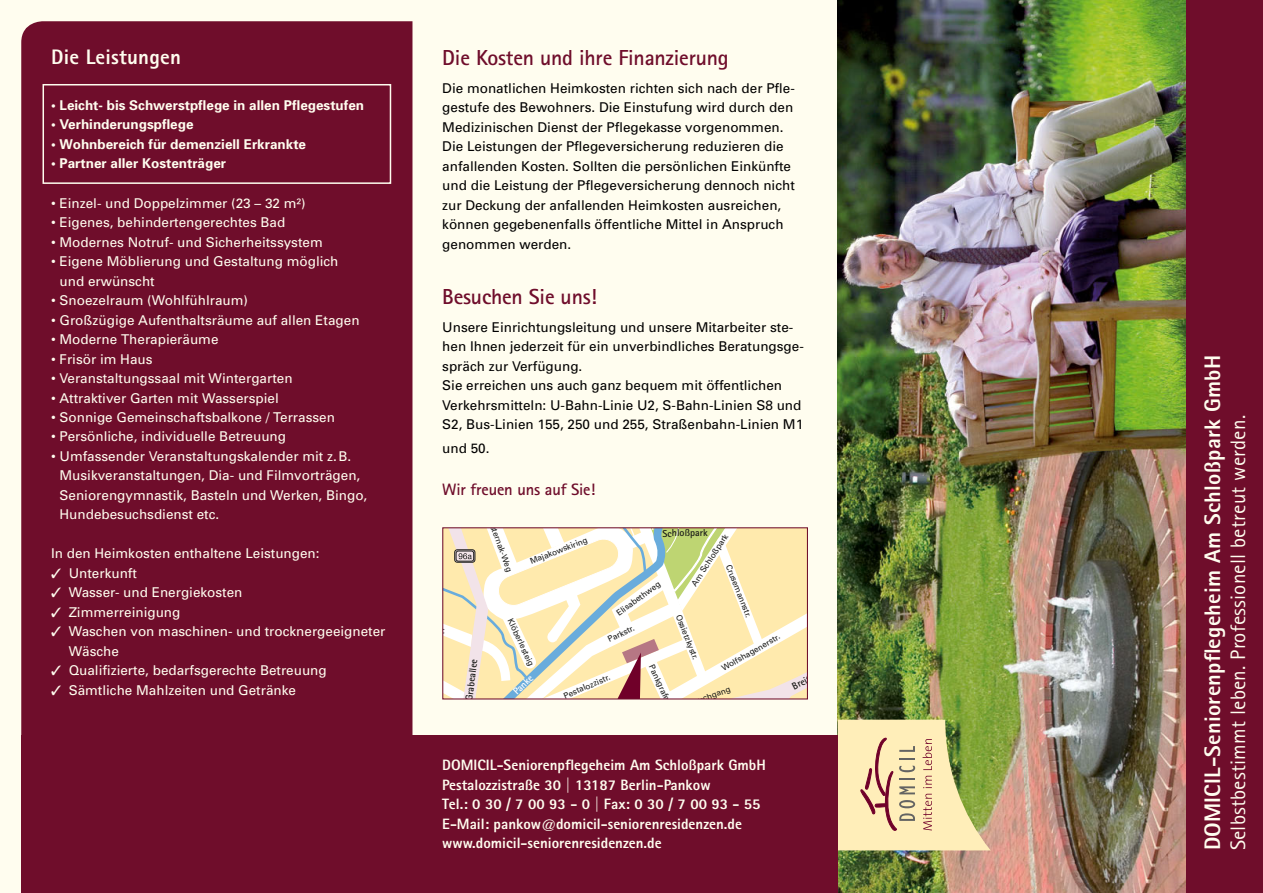
<style>
.page{position:relative;width:1263px;height:893px;background:#fffdef}
.page>*{position:absolute;margin:0;border:0;box-sizing:border-box;transform-origin:0 0}
.t1{font:800 22.5px "AT Rotis Sans Serif";letter-spacing:.01em;color:#fffdef}
.t2{font:700 21.75px "AT Rotis Sans Serif";letter-spacing:-.01em;color:#6f0d2b}
.t3{font:21px "AT Rotis Sans Serif";letter-spacing:.01em;color:#fffdef}
.t4{font:800 21px "AT Rotis Sans Serif";letter-spacing:.01em;color:#fffdef}
.t5{font:700 16.5px "AT Rotis Sans Serif";letter-spacing:-.01em;color:#6f0d2b}
.t6{font:800 15px/19.5px "AT Rotis Sans Serif";color:#fffdef}
.t7{font:13.5px/19.5px "Univers";color:#fffdef}
.t8{font:13.5px/19.5px "Univers";color:#000}
.t9{font:700 13.5px "Univers";color:#fffdef}
.t10{font:700 10.05px "Rotis Sans Serif";letter-spacing:-.005em;color:#1a1a18}
.t11{font:700 10.05px "Rotis Sans Serif";color:#fff}
.t12{font:8.25px "Univers";color:#1a1a18}
</style>
<div class="page">
<img style="left:838px;top:0;width:348px;height:893px">
<svg style="left:838px;top:720px;width:153px;height:130px;background:#dcd198"></svg>
<div style="left:21px;top:21px;width:391px;height:715px;background:#6f0d2b"></div>
<div style="left:21px;top:736px;width:817px;height:157px;background:#6f0d2b"></div>
<div style="left:43px;top:84px;width:348px;height:100px;border:2px solid #fffdef"></div>
<div style="left:1186px;top:0;width:77px;height:893px;background:#6f0d2b"></div>
<svg style="left:442px;top:528px;width:365px;height:171px"></svg>
<h3 class="t4" style="left:51px;top:50px;width:131px">Die Leistungen</h3>
<p class="t9" style="left:51px;top:100px;width:315px">• Leicht- bis Schwerstpflege in allen Pflegestufen</p>
<p class="t9" style="left:51px;top:120px;width:144px">• Verhinderungspflege</p>
<p class="t9" style="left:51px;top:139px;width:257px">• Wohnbereich für demenziell Erkrankte</p>
<p class="t9" style="left:51px;top:159px;width:177px">• Partner aller Kostenträger</p>
<p class="t7" style="left:51px;top:194px;width:256px">• Einzel- und Doppelzimmer (23 – 32 m²)</p>
<p class="t7" style="left:51px;top:214px;width:236px">• Eigenes, behindertengerechtes Bad</p>
<p class="t7" style="left:51px;top:233px;width:273px">• Modernes Notruf- und Sicherheitssystem</p>
<p class="t7" style="left:60px;top:253px;width:281px;text-indent:-8px">• Eigene Möblierung und Gestaltung möglich und erwünscht</p>
<p class="t7" style="left:51px;top:292px;width:198px">• Snoezelraum (Wohlfühlraum)</p>
<p class="t7" style="left:51px;top:311px;width:310px">• Großzügige Aufenthaltsräume auf allen Etagen</p>
<p class="t7" style="left:51px;top:331px;width:169px">• Moderne Therapieräume</p>
<p class="t7" style="left:51px;top:350px;width:103px">• Frisör im Haus</p>
<p class="t7" style="left:51px;top:370px;width:243px">• Veranstaltungssaal mit Wintergarten</p>
<p class="t7" style="left:51px;top:389px;width:229px">• Attraktiver Garten mit Wasserspiel</p>
<p class="t7" style="left:51px;top:409px;width:285px">• Sonnige Gemeinschaftsbalkone / Terrassen</p>
<p class="t7" style="left:51px;top:428px;width:237px">• Persönliche, individuelle Betreuung</p>
<p class="t7" style="left:60px;top:448px;width:309px;text-indent:-8px">• Umfassender Veranstaltungskalender mit z. B.<br>Musikveranstaltungen, Dia- und Filmvorträgen, Seniorengymnastik, Basteln und Werken, Bingo, Hundebesuchsdienst etc.</p>
<p class="t7" style="left:51px;top:545px;width:270px">In den Heimkosten enthaltene Leistungen:</p>
<p class="t7" style="left:51px;top:565px;width:87px">✓ Unterkunft</p>
<p class="t7" style="left:51px;top:584px;width:193px">✓ Wasser- und Energiekosten</p>
<p class="t7" style="left:51px;top:604px;width:131px">✓ Zimmerreinigung</p>
<p class="t7" style="left:69px;top:623px;width:318px;text-indent:-18px">✓ Waschen von maschinen- und trocknergeeigneter<br>Wäsche</p>
<p class="t7" style="left:51px;top:662px;width:277px">✓ Qualifizierte, bedarfsgerechte Betreuung</p>
<p class="t7" style="left:51px;top:682px;width:246px">✓ Sämtliche Mahlzeiten und Getränke</p>
<h2 class="t2" style="left:442px;top:50px;width:288px">Die Kosten und ihre Finanzierung</h2>
<p class="t8" style="left:442px;top:80px;width:354px">Die monatlichen Heimkosten richten sich nach der Pfle&shy;gestufe des Bewohners. Die Einstufung wird durch den Medizinischen Dienst der Pflegekasse vorgenommen.<br>Die Leistungen der Pflegeversicherung reduzieren die anfallenden Kosten. Sollten die persönlichen Einkünfte und die Leistung der Pflegeversicherung dennoch nicht zur Deckung der anfallenden Heimkosten ausreichen, können gegebenenfalls öffentliche Mittel in Anspruch genommen werden.</p>
<h2 class="t2" style="left:442px;top:289px;width:156px">Besuchen Sie uns!</h2>
<p class="t8" style="left:442px;top:318px;width:363px">Unsere Einrichtungsleitung und unsere Mitarbeiter ste&shy;hen Ihnen jederzeit für ein unverbindliches Beratungsge&shy;spräch zur Verfügung.<br>Sie erreichen uns auch ganz bequem mit öffentlichen Verkehrsmitteln: U-Bahn-Linie U2, S-Bahn-Linien S8 und S2, Bus-Linien 155, 250 und 255, Straßenbahn-Linien M1</p>
<p class="t8" style="left:442px;top:440px;width:49px">und 50.</p>
<p class="t5" style="left:442px;top:484px;width:155px">Wir freuen uns auf Sie!</p>
<p class="t10" style="left:465px;top:700px;width:44px;rotate:-83deg">Grabeallee</p>
<p class="t12" style="left:496px;top:525px;width:50px;rotate:70deg">sternak-Weg</p>
<p class="t10" style="left:662px;top:529px;width:47px">Schloßpark</p>
<p class="t12" style="left:691px;top:583px;width:62px;rotate:-57deg">Am Schloßpark</p>
<p class="t12" style="left:529px;top:559px;width:63px;rotate:-22deg">Majakowskiring</p>
<p class="t12" style="left:731px;top:563px;width:58px;rotate:68deg">Crusemannstr.</p>
<p class="t12" style="left:615px;top:611px;width:54px;rotate:-36deg">Elisabethweg</p>
<p class="t12" style="left:681px;top:613px;width:50px;rotate:68deg">Ossietzkystr.</p>
<p class="t12" style="left:513px;top:618px;width:53px;rotate:65deg">Klöberlesteig</p>
<p class="t12" style="left:607px;top:637px;width:30px;rotate:-26deg">Parkstr.</p>
<p class="t12" style="left:721px;top:666px;width:67px;rotate:-30deg">Wolfshagenerstr.</p>
<p class="t12" style="left:654px;top:664px;width:40px;rotate:65deg">Pankgrafe</p>
<p class="t11" style="left:512px;top:690px;width:25px;rotate:-44deg">Panke</p>
<p class="t12" style="left:563px;top:693px;width:51px;rotate:-23deg">Pestalozzistr.</p>
<p class="t12" style="left:689px;top:701px;width:44px;rotate:-21deg">Durchgang</p>
<p class="t10" style="left:791px;top:684px;width:21px;rotate:-27deg">Breit</p>
<p class="t6" style="left:442px;top:757px;width:325px">DOMICIL-Seniorenpflegeheim Am Schloßpark GmbH Pestalozzistraße 30 | 13187 Berlin-Pankow<br>Tel.: 0 30 / 7 00 93 - 0 | Fax: 0 30 / 7 00 93 - 55<br>E-Mail: pankow@domicil-seniorenresidenzen.de www.domicil-seniorenresidenzen.de</p>
<h1 class="t1" style="left:1204px;top:850px;width:497px;rotate:-90deg">DOMICIL-Seniorenpflegeheim Am Schloßpark GmbH</h1>
<h3 class="t3" style="left:1231px;top:850px;width:437px;rotate:-90deg">Selbstbestimmt leben. Professionell betreut werden.</h3>
</div>
